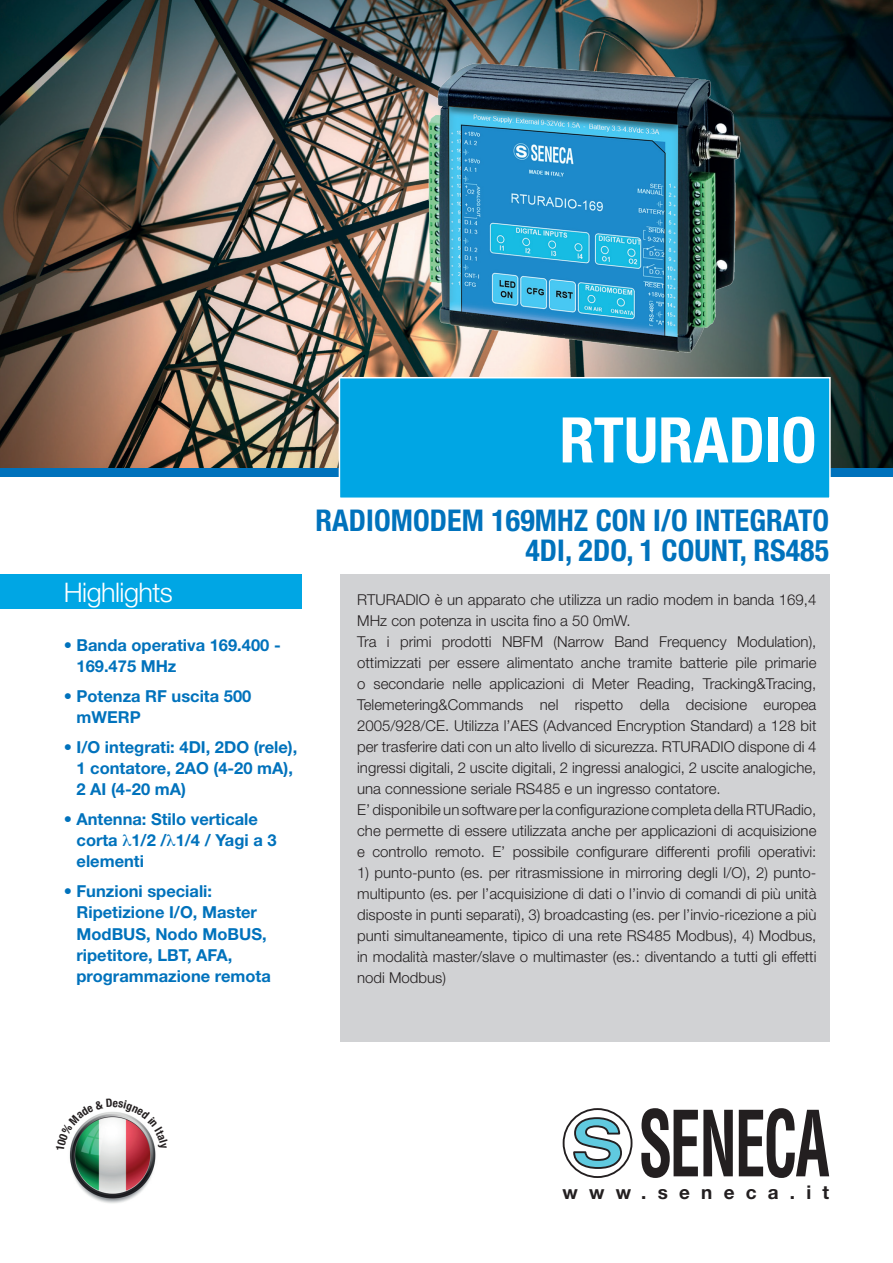
<style>
.page{position:relative;width:893px;height:1263px;background:#fff}
.page>*{position:absolute;margin:0;border:0;box-sizing:border-box;transform-origin:0 0}
.t1{font:700 condensed 63px "Helvetica Neue";letter-spacing:.005em;color:#fff}
.t2{font:700 condensed 30px/30px "Helvetica Neue";letter-spacing:.005em;color:#0072bc}
.t3{font:300 27px "Helvetica Neue";letter-spacing:-.02em;color:#fff}
.t4{font:700 18.9px "Helvetica Neue";letter-spacing:.595em;color:#231f20}
.t5{font:700 16.5px/21.3px "Helvetica Neue";color:#0072bc}
.t6{font:300 15px/21px "Helvetica Neue";color:#231f20}
</style>
<div class="page">
<img style="left:0;top:0;width:893px;height:468px">
<div style="left:0;top:468px;width:893px;height:8px;background:#0072bc"></div>
<div style="left:338px;top:376px;width:493px;height:122px;background:#00a6e4"></div>
<div style="left:0;top:574px;width:302px;height:34px;background:#00a6e4"></div>
<div style="left:340px;top:574px;width:489px;height:468px;background:#d1d2d4"></div>
<svg style="left:641px;top:1108px;width:92px;height:70px"></svg>
<svg style="left:739px;top:1108px;width:90px;height:70px"></svg>
<svg style="left:564px;top:1109px;width:68px;height:68px"></svg>
<div style="left:563px;top:1108px;width:69px;height:70px;border:2px solid #231f20;border-radius:50%"></div>
<svg style="left:572px;top:1116px;width:51px;height:54px"></svg>
<img style="left:64px;top:1107px;width:97px;height:98px;border-radius:49px">
<img style="left:429px;top:64px;width:312px;height:289px">
<svg style="left:64px;top:1107px;width:97px;height:44px"></svg>
<h3 class="t3" style="left:64px;top:576px;width:111px">Highlights</h3>
<p class="t5" style="left:77px;top:634px;width:206px;text-indent:-13px">• Banda operativa 169.400 -<br>169.475 MHz</p>
<p class="t5" style="left:77px;top:685px;width:176px;text-indent:-13px">• Potenza RF uscita 500 mWERP</p>
<p class="t5" style="left:77px;top:736px;width:222px;text-indent:-13px">• I/O integrati: 4DI, 2DO (rele),<br>1 contatore, 2AO (4-20 mA),<br>2 AI (4-20 mA)</p>
<p class="t5" style="left:77px;top:808px;width:202px;text-indent:-13px">• Antenna: Stilo verticale corta 1/2 / 1/4 / Yagi a 3 elementi</p>
<p class="t5" style="left:77px;top:880px;width:196px;text-indent:-13px">• Funzioni speciali:<br>Ripetizione I/O, Master<br>ModBUS, Nodo MoBUS, ripetitore, LBT, AFA, programmazione remota</p>
<h1 class="t1" style="left:560px;top:402px;width:258px">RTURADIO</h1>
<h2 class="t2" style="left:315px;top:505px;width:34px">RADIOMOD</h2>
<h2 class="t2" style="left:525px;top:505px;width:305px;text-indent:-78px">EM 169MHZ CON I/O INTEGRATO<br>4DI, 2DO, 1 COUNT, RS485</h2>
<p class="t6" style="left:357px;top:589px;width:461px">RTURADIO è un apparato che utilizza un radio modem in banda 169,4<br>MHz con potenza in uscita fino a 50 0mW.<br>Tra i primi prodotti NBFM (Narrow Band Frequency Modulation), ottimizzati per essere alimentato anche tramite batterie pile primarie o secondarie nelle applicazioni di Meter Reading, Tracking&amp;Tracing, Telemetering&amp;Commands nel rispetto della decisione europea 2005/928/CE. Utilizza l’AES (Advanced Encryption Standard) a 128 bit per trasferire dati con un alto livello di sicurezza. RTURADIO dispone di 4 ingressi digitali, 2 uscite digitali, 2 ingressi analogici, 2 uscite analogiche, una connessione seriale RS485 e un ingresso contatore.<br>E’ disponibile un software per la configurazione completa della RTURadio, che permette di essere utilizzata anche per applicazioni di acquisizione e controllo remoto. E’ possibile configurare differenti profili operativi:</p>
<p class="t6" style="left:357px;top:862px;width:461px;text-align:justify">1) punto-punto (es. per ritrasmissione in mirroring degli I/O), 2) punto&shy;multipunto (es. per l’acquisizione di dati o l’invio di comandi di più unità disposte in punti separati), 3) broadcasting (es. per l’invio-ricezione a più punti simultaneamente, tipico di una rete RS485 Modbus), 4) Modbus, in modalità master/slave o multimaster (es.: diventando a tutti gli effetti nodi Modbus)</p>
<p class="t4" style="left:562px;top:1180px;width:268px">www.seneca.it</p>
</div>
